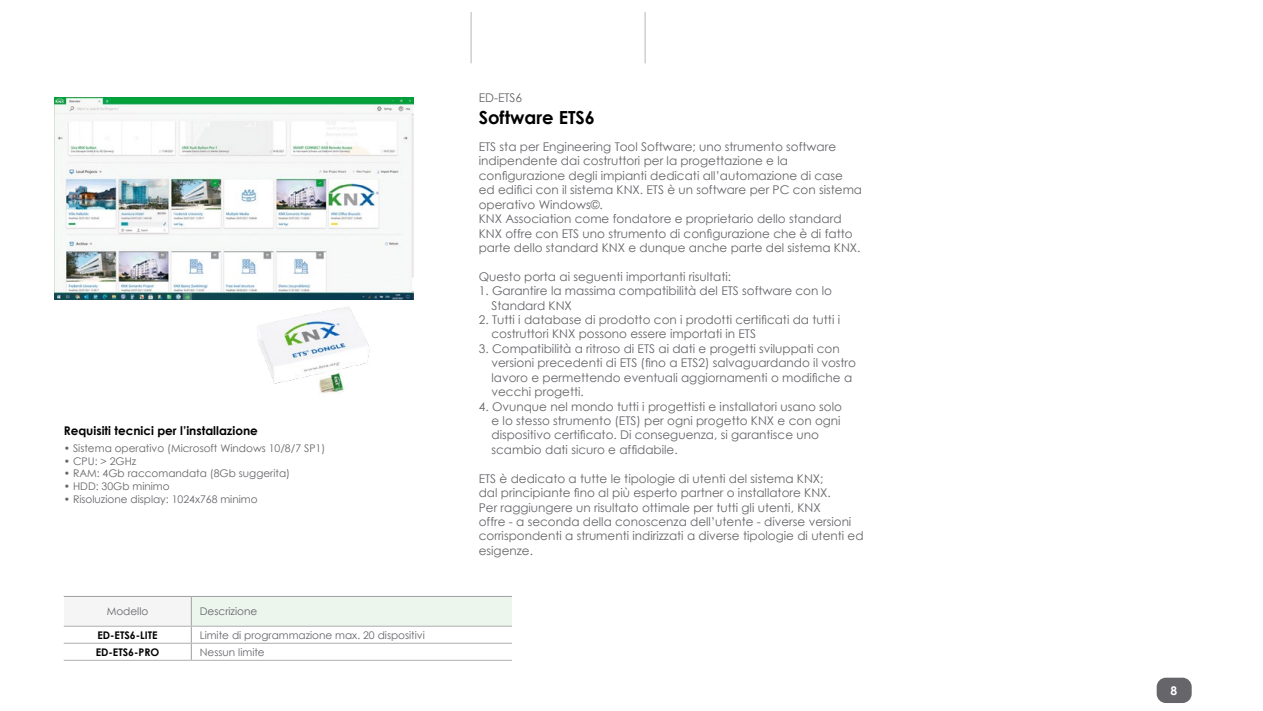
<style>
.page{position:relative;width:1263px;height:711px;background:#fff}
.page>*{position:absolute;margin:0;border:0;box-sizing:border-box;transform-origin:0 0}
.t1{font:700 18px "Century Gothic";color:#000}
.t2{font:12px/14.4px "Century Gothic";color:#65656a}
.t3{font:700 12px "Century Gothic";color:#000}
.t4{font:700 12px "Century Gothic";color:#fff}
.t5{font:10.5px "Century Gothic";color:#65656a}
.t6{font:10.5px "Century Gothic";color:#64656b}
.t7{font:700 10.5px "Century Gothic";color:#000}
.t8{font:10.5px "Century Gothic";color:#63646a}
</style>
<div class="page">
<div style="left:1157px;top:678px;width:34px;height:23px;background:#65656a;border-radius:9px"></div>
<div style="left:1157px;top:677px;width:35px;height:25px;border:2px solid #65656a;border-radius:9px"></div>
<div style="left:64px;top:596px;width:127px;height:29px;background:#f5f5f5"></div>
<div style="left:191px;top:596px;width:321px;height:29px;background:#edf6ed"></div>
<svg style="left:191px;top:596px;width:1px;height:63px"></svg>
<hr style="left:64px;top:625px;width:127px;height:1px;background:#adaeb1">
<hr style="left:191px;top:625px;width:321px;height:1px;background:#adaeb1">
<hr style="left:64px;top:642px;width:127px;height:1px;background:#adaeb1">
<hr style="left:191px;top:642px;width:321px;height:1px;background:#adaeb1">
<hr style="left:64px;top:659px;width:127px;height:1px;background:#adaeb1">
<hr style="left:191px;top:659px;width:321px;height:1px;background:#adaeb1">
<hr style="left:64px;top:595px;width:127px;height:1px;background:#9f9fa3">
<hr style="left:191px;top:595px;width:321px;height:1px;background:#9f9fa3">
<img style="left:55px;top:97px;width:359px;height:202px">
<img style="left:246px;top:295px;width:134px;height:99px">
<hr style="left:471px;top:12px;width:1px;height:51px;background:#b7b6b8">
<hr style="left:645px;top:12px;width:1px;height:51px;background:#b7b6b8">
<p class="t3" style="left:64px;top:421px;width:196px">Requisiti tecnici per l’installazione</p>
<p class="t5" style="left:64px;top:440px;width:263px">• Sistema operativo (Microsoft Windows 10/8/7 SP1)</p>
<p class="t5" style="left:64px;top:453px;width:74px">• CPU: &gt; 2GHz</p>
<p class="t5" style="left:64px;top:466px;width:228px">• RAM: 4Gb raccomandata (8Gb suggerita)</p>
<p class="t5" style="left:64px;top:478px;width:107px">• HDD: 30Gb minimo</p>
<p class="t5" style="left:64px;top:491px;width:195px">• Risoluzione display: 1024x768 minimo</p>
<p class="t6" style="left:107px;top:603px;width:43px">Modello</p>
<p class="t8" style="left:200px;top:603px;width:59px">Descrizione</p>
<p class="t7" style="left:97px;top:626px;width:62px">ED-ETS6-LITE</p>
<p class="t6" style="left:200px;top:627px;width:227px">Limite di programmazione max. 20 dispositivi</p>
<p class="t7" style="left:96px;top:643px;width:65px">ED-ETS6-PRO</p>
<p class="t6" style="left:200px;top:644px;width:66px">Nessun limite</p>
<p class="t2" style="left:479px;top:91px;width:45px">ED-ETS6</p>
<h1 class="t1" style="left:479px;top:104px;width:118px">Software ETS6</h1>
<p class="t2" style="left:479px;top:139px;width:385px">ETS sta per Engineering Tool Software; uno strumento software indipendente dai costruttori per la progettazione e la configurazione degli impianti dedicati all’automazione di case<br>ed edifici con il sistema KNX. ETS è un software per PC con sistema operativo Windows©.<br>KNX Association come fondatore e proprietario dello standard KNX offre con ETS uno strumento di configurazione che è di fatto parte dello standard KNX e dunque anche parte del sistema KNX.</p>
<p class="t2" style="left:479px;top:269px;width:254px">Questo porta ai seguenti importanti risultati:</p>
<p class="t2" style="left:491px;top:283px;width:342px;text-indent:-13px">1. Garantire la massima compatibilità del ETS software con lo<br>Standard KNX</p>
<p class="t2" style="left:491px;top:312px;width:350px;text-indent:-13px">2. Tutti i database di prodotto con i prodotti certificati da tutti i costruttori KNX possono essere importati in ETS</p>
<p class="t2" style="left:491px;top:341px;width:366px;text-indent:-13px">3. Compatibilità a ritroso di ETS ai dati e progetti sviluppati con versioni precedenti di ETS (fino a ETS2) salvaguardando il vostro lavoro e permettendo eventuali aggiornamenti o modifiche a vecchi progetti.</p>
<p class="t2" style="left:491px;top:398px;width:352px;text-indent:-13px">4. Ovunque nel mondo tutti i progettisti e installatori usano solo e lo stesso strumento (ETS) per ogni progetto KNX e con ogni dispositivo certificato. Di conseguenza, si garantisce uno scambio dati sicuro e affidabile.</p>
<p class="t2" style="left:479px;top:470px;width:386px">ETS è dedicato a tutte le tipologie di utenti del sistema KNX;<br>dal principiante fino al più esperto partner o installatore KNX.<br>Per raggiungere un risultato ottimale per tutti gli utenti, KNX<br>offre - a seconda della conoscenza dell’utente - diverse versioni corrispondenti a strumenti indirizzati a diverse tipologie di utenti ed esigenze.</p>
<p class="t4" style="left:1170px;top:680px;width:8px">8</p>
</div>
